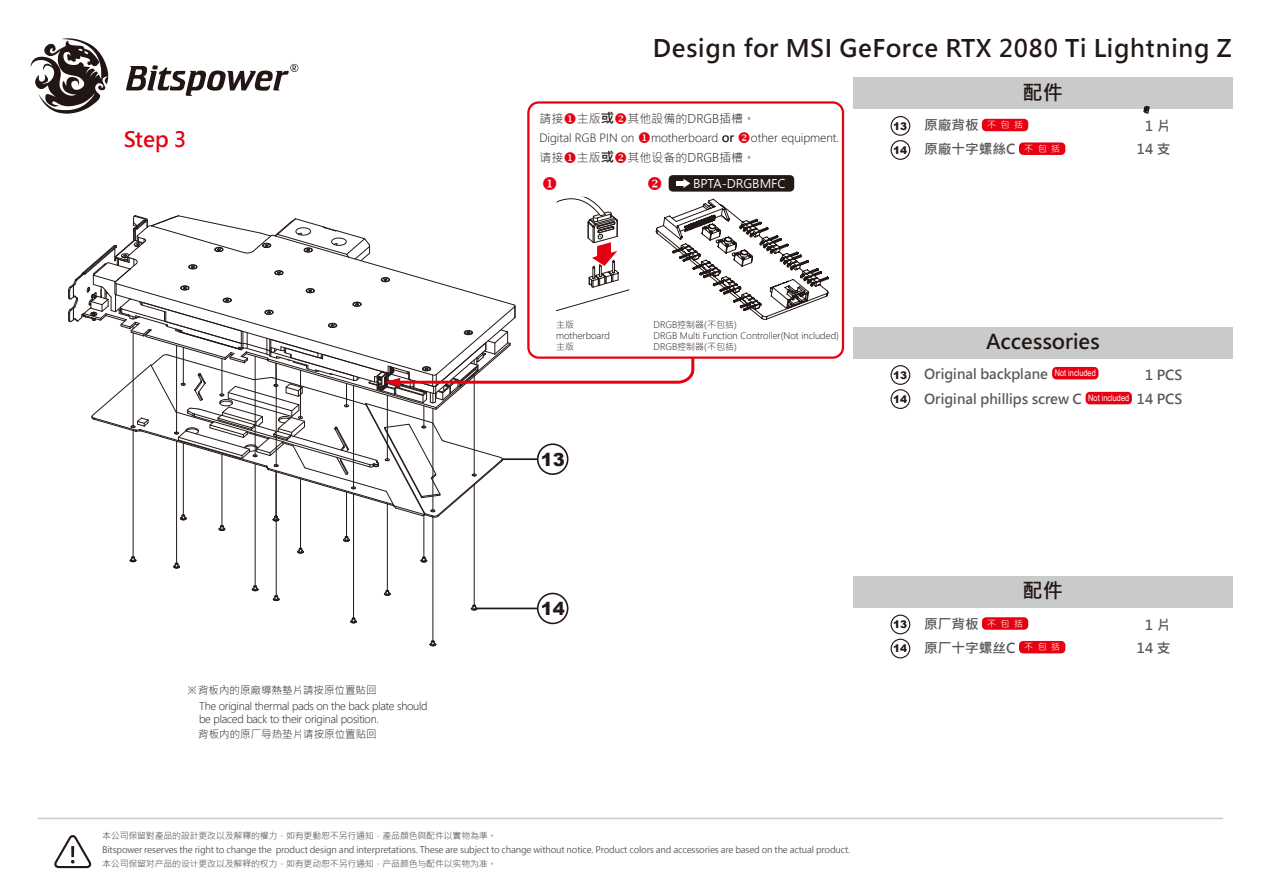
<style>
.page{position:relative;width:1263px;height:893px;background:#fff}
.page>*{position:absolute;margin:0;border:0;box-sizing:border-box;transform-origin:0 0}
.t1{font:700 24px "Microsoft Jheng Hei";letter-spacing:.025em;color:#221815}
.t2{font:700 21px "Microsoft Jheng Hei";color:#e60012}
.t3{font:700 20.25px "Microsoft Jheng Hei";color:#221714}
.t4{font:900 18px "Arial";color:#221815}
.t5{font:700 13.65px "Microsoft Jheng Hei";color:#595757}
.t6{font:300 12px "Microsoft Jheng Hei";color:#221815}
.t7{font:12px "Microsoft Jheng Hei";color:#fff}
.t8{font:300 11.25px "Microsoft Jheng Hei";color:#221815}
.t9{font:300 10.5px/15.6px "Microsoft Jheng Hei";letter-spacing:-.025em;color:#221815}
.t10{font:9px "Microsoft Jheng Hei";letter-spacing:-.02em;color:#595757}
.t11{font:300 9px/10.8px "Microsoft Jheng Hei";color:#221815}
.t12{font:9px "Arial Narrow";color:#fff}
.t13{font:9px "Microsoft Jheng Hei";color:#fff}
.s1{color:#e60012}
.s2{font-weight:700;font-size:13.5px}
.s3{font-weight:700;font-size:12px}
.s4{font-family:"Arial";font-weight:900;font-size:10.5px;color:#221815}
</style>
<div class="page">
<svg style="left:30px;top:38px;width:79px;height:76px"></svg>
<svg style="left:126px;top:64px;width:172px;height:32px"></svg>
<div style="left:853px;top:77px;width:379px;height:32px;background:#c9caca"></div>
<div style="left:890px;top:116px;width:20px;height:20px;border:1px solid #221815;border-radius:50%"></div>
<div style="left:890px;top:140px;width:20px;height:20px;border:1px solid #221815;border-radius:50%"></div>
<div style="left:853px;top:576px;width:379px;height:32px;background:#c9caca"></div>
<div style="left:890px;top:615px;width:20px;height:19px;border:1px solid #221815;border-radius:50%"></div>
<div style="left:890px;top:639px;width:20px;height:19px;border:1px solid #221815;border-radius:50%"></div>
<div style="left:853px;top:327px;width:379px;height:32px;background:#c9caca"></div>
<div style="left:890px;top:365px;width:20px;height:20px;border:1px solid #221815;border-radius:50%"></div>
<div style="left:890px;top:389px;width:20px;height:20px;border:1px solid #221815;border-radius:50%"></div>
<svg style="left:54px;top:835px;width:38px;height:34px"></svg>
<hr style="left:38px;top:818px;width:1185px;height:1px;background:#c9caca">
<div style="left:1019px;top:142px;width:46px;height:13px;background:#e60012;border-radius:4px"></div>
<div style="left:982px;top:119px;width:46px;height:12px;background:#e60012;border-radius:4px"></div>
<div style="left:1019px;top:641px;width:46px;height:12px;background:#e60012;border-radius:4px"></div>
<div style="left:982px;top:617px;width:46px;height:13px;background:#e60012;border-radius:4px"></div>
<svg style="left:429px;top:639px;width:7px;height:7px"></svg>
<svg style="left:273px;top:594px;width:7px;height:7px"></svg>
<svg style="left:251px;top:584px;width:8px;height:7px"></svg>
<svg style="left:384px;top:588px;width:7px;height:8px"></svg>
<svg style="left:350px;top:617px;width:7px;height:7px"></svg>
<svg style="left:470px;top:603px;width:8px;height:8px"></svg>
<div style="left:537px;top:593px;width:31px;height:31px;border:2px solid #221815;border-radius:50%"></div>
<hr style="left:477px;top:608px;width:61px;height:1px;background:#221815">
<div style="left:1052px;top:367px;width:46px;height:12px;background:#e60012;border-radius:4px"></div>
<div style="left:1085px;top:392px;width:47px;height:12px;background:#e60012;border-radius:4px"></div>
<hr style="left:255px;top:464px;width:1px;height:122px;background:#221815">
<hr style="left:276px;top:472px;width:1px;height:124px;background:#221815">
<hr style="left:387px;top:504px;width:1px;height:87px;background:#221815">
<hr style="left:353px;top:494px;width:1px;height:124px;background:#221815">
<hr style="left:433px;top:517px;width:1px;height:124px;background:#221815">
<hr style="left:474px;top:485px;width:1px;height:120px;background:#221815">
<div style="left:527px;top:101px;width:317px;height:258px;border:2px solid #e60012;border-radius:10px"></div>
<svg style="left:68px;top:197px;width:761px;height:372px"></svg>
<div style="left:669px;top:175px;width:125px;height:17px;background:#221815;border-radius:4px"></div>
<div style="left:676px;top:181px;width:10px;height:5px;background:#fff"></div>
<svg style="left:683px;top:179px;width:7px;height:9px"></svg>
<svg style="left:1143px;top:106px;width:7px;height:8px"></svg>
<h1 class="t1" style="left:653px;top:33px;width:581px">Design for MSI GeForce RTX 2080 Ti Lightning Z</h1>
<h2 class="t2" style="left:124px;top:126px;width:64px">Step 3</h2>
<h3 class="t6" style="left:539px;top:111px;width:217px">請接<span class="s1">◆</span>主版<span class="s2">或</span><span class="s1">❖</span>其他設備的DRGB插槽。</h3>
<p class="t8" style="left:539px;top:131px;width:301px">Digital RGB PIN on <span class="s1">◆</span>motherboard <span class="s3">or</span> <span class="s1">❖</span>other equipment.</p>
<h3 class="t6" style="left:539px;top:150px;width:217px">请接<span class="s1">◆</span>主版<span class="s2">或</span><span class="s1">❖</span>其他设备的DRGB插槽。</h3>
<h3 class="t7" style="left:693px;top:176px;width:94px">BPTA-DRGBMFC</h3>
<h3 class="t3" style="left:1022px;top:79px;width:42px">配件</h3>
<h3 class="t5" style="left:893px;top:117px;width:87px"><span class="s4">13</span> 原廠背板</h3>
<h3 class="t5" style="left:1145px;top:118px;width:27px">1 片</h3>
<h3 class="t5" style="left:893px;top:141px;width:124px"><span class="s4">14</span> 原廠十字螺絲C</h3>
<h3 class="t5" style="left:1137px;top:141px;width:35px">14 支</h3>
<p class="t13" style="left:987px;top:119px;width:37px">不 包 括</p>
<p class="t13" style="left:1024px;top:143px;width:37px">不 包 括</p>
<p class="t11" style="left:556px;top:319px;width:55px">主版motherboard主版</p>
<p class="t11" style="left:654px;top:319px;width:187px">DRGB控制器(不包括)<br>DRGB Multi Function Controller(Not included)<br>DRGB控制器(不包括)</p>
<h3 class="t4" style="left:541px;top:446px;width:26px">13</h3>
<h3 class="t3" style="left:986px;top:329px;width:115px">Accessories</h3>
<h3 class="t5" style="left:893px;top:366px;width:157px"><span class="s4">13</span> Original backplane</h3>
<h3 class="t5" style="left:1145px;top:367px;width:39px">1 PCS</h3>
<h3 class="t5" style="left:893px;top:390px;width:190px"><span class="s4">14</span> Original phillips screw C</h3>
<h3 class="t5" style="left:1137px;top:390px;width:47px">14 PCS</h3>
<p class="t12" style="left:1055px;top:366px;width:43px">Not included</p>
<p class="t12" style="left:1088px;top:391px;width:43px">Not included</p>
<p class="t9" style="left:199px;top:683px;width:230px;text-indent:-11px">※背板內的原廠導熱墊片請按原位置貼回<br>The original thermal pads on the back plate should</p>
<p class="t9" style="left:188px;top:711px;width:193px;text-align:right">be placed back to their original position.　背板内的原厂导热垫片请按原位置贴回</p>
<h3 class="t4" style="left:541px;top:595px;width:26px">14</h3>
<p class="t10" style="left:102px;top:830px;width:396px">本公司保留對產品的設計更改以及解釋的權力，如有更動恕不另行通知，產品顏色與配件以實物為準。</p>
<p class="t10" style="left:102px;top:858px;width:396px">本公司保留对产品的设计更改以及解释的权力，如有更动恕不另行通知，产品颜色与配件以实物为准。</p>
<p class="t10" style="left:102px;top:844px;width:749px">Bitspower reserves the right to change the product design and interpretations. These are subject to change without notice. Product colors and accessories are based on the actual product.</p>
<h3 class="t3" style="left:1022px;top:578px;width:42px">配件</h3>
<h3 class="t5" style="left:893px;top:615px;width:87px"><span class="s4">13</span> 原厂背板</h3>
<h3 class="t5" style="left:1145px;top:616px;width:27px">1 片</h3>
<h3 class="t5" style="left:893px;top:639px;width:124px"><span class="s4">14</span> 原厂十字螺丝C</h3>
<h3 class="t5" style="left:1137px;top:639px;width:35px">14 支</h3>
<p class="t13" style="left:987px;top:618px;width:37px">不 包 括</p>
<p class="t13" style="left:1024px;top:641px;width:37px">不 包 括</p>
</div>
